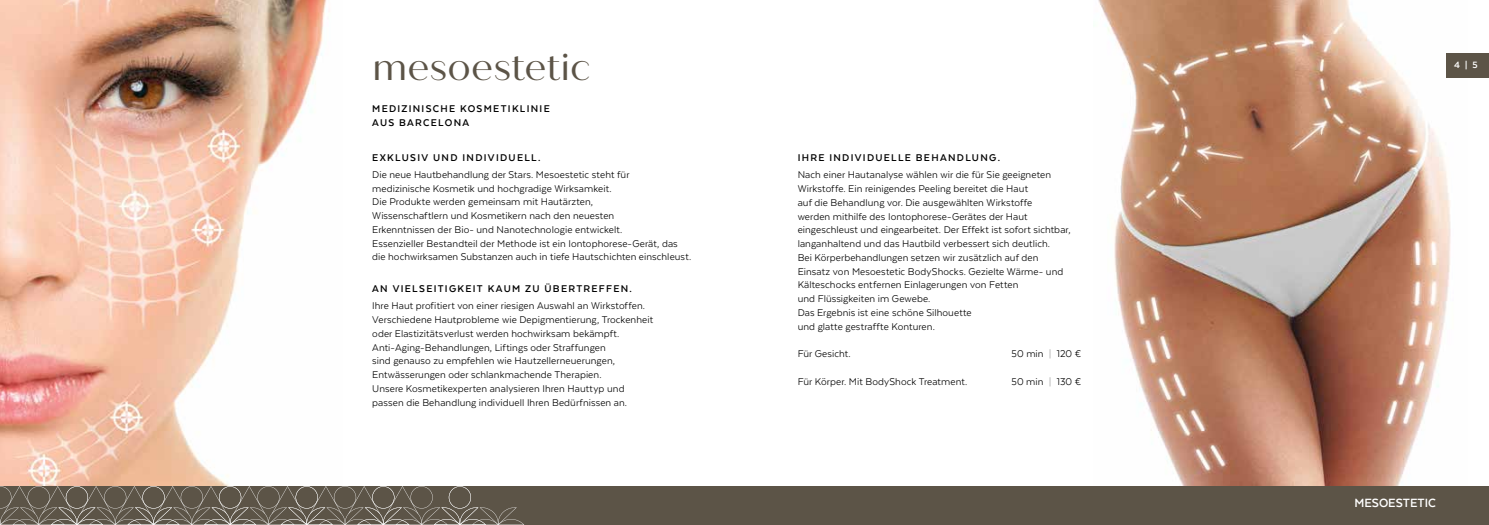
<style>
.page{position:relative;width:1489px;height:525px;background:#fff}
.page>*{position:absolute;margin:0;border:0;box-sizing:border-box;transform-origin:0 0}
.t1{font:37.5px "Quiche Sans";color:#5c5447}
.t2{font:700 13.75px "Texta";color:#fff}
.t3{font:11.25px/13.8px "Texta";letter-spacing:.005em;color:#000}
.t4{font:700 11.25px/13.8px "Texta";letter-spacing:.115em;color:#000}
.t5{font:700 10.5px "Texta";color:#fff}
.s1{color:#9d9d9c}
</style>
<div class="page">
<div style="left:0;top:485px;width:1488px;height:39px;background:#5c5447"></div>
<svg style="left:0;top:485px;width:524px;height:39px"></svg>
<img style="left:1098px;top:0;width:353px;height:485px">
<img style="left:0;top:0;width:327px;height:485px">
<div style="left:1446px;top:53px;width:42px;height:25px;background:#5c5447"></div>
<h1 class="t1" style="left:372px;top:45px;width:220px">mesoestetic</h1>
<p class="t5" style="left:1453px;top:60px;width:25px">4|5</p>
<p class="t4" style="left:372px;top:101px;width:179px">MEDIZINISCHE KOSMETIKLINIE<br>AUS BARCELONA</p>
<p class="t4" style="left:372px;top:150px;width:170px">EXKLUSIV UND INDIVIDUELL.</p>
<p class="t3" style="left:372px;top:167px;width:320px">Die neue Hautbehandlung der Stars. Mesoestetic steht für<br>medizinische Kosmetik und hochgradige Wirksamkeit.<br>Die Produkte werden gemeinsam mit Hautärzten,<br>Wissenschaftlern und Kosmetikern nach den neuesten<br>Erkenntnissen der Bio- und Nanotechnologie entwickelt.<br>Essenzieller Bestandteil der Methode ist ein Iontophorese-Gerät, das die hochwirksamen Substanzen auch in tiefe Hautschichten einschleust.</p>
<p class="t4" style="left:372px;top:281px;width:261px">AN VIELSEITIGKEIT KAUM ZU ÜBERTREFFEN.</p>
<p class="t3" style="left:372px;top:299px;width:282px">Ihre Haut profitiert von einer riesigen Auswahl an Wirkstoffen.<br>Verschiedene Hautprobleme wie Depigmentierung, Trockenheit oder Elastizitätsverlust werden hochwirksam bekämpft.<br>Anti-Aging-Behandlungen, Liftings oder Straffungen<br>sind genauso zu empfehlen wie Hautzellerneuerungen, Entwässerungen oder schlankmachende Therapien.<br>Unsere Kosmetikexperten analysieren Ihren Hauttyp und passen die Behandlung individuell Ihren Bedürfnissen an.</p>
<p class="t4" style="left:797px;top:150px;width:204px">IHRE INDIVIDUELLE BEHANDLUNG.</p>
<p class="t3" style="left:797px;top:168px;width:274px">Nach einer Hautanalyse wählen wir die für Sie geeigneten Wirkstoffe. Ein reinigendes Peeling bereitet die Haut<br>auf die Behandlung vor. Die ausgewählten Wirkstoffe<br>werden mithilfe des Iontophorese-Gerätes der Haut eingeschleust und eingearbeitet. Der Effekt ist sofort sichtbar, langanhaltend und das Hautbild verbessert sich deutlich.<br>Bei Körperbehandlungen setzen wir zusätzlich auf den Einsatz von Mesoestetic BodyShocks. Gezielte Wärme- und Kälteschocks entfernen Einlagerungen von Fetten<br>und Flüssigkeiten im Gewebe.<br>Das Ergebnis ist eine schöne Silhouette<br>und glatte gestraffte Konturen.</p>
<p class="t3" style="left:797px;top:346px;width:54px">Für Gesicht.</p>
<p class="t3" style="left:1011px;top:346px;width:71px">50 min <span class="s1">|</span> 120 €</p>
<p class="t3" style="left:797px;top:374px;width:171px">Für Körper. Mit BodyShock Treatment.</p>
<p class="t3" style="left:1011px;top:374px;width:71px">50 min <span class="s1">|</span> 130 €</p>
<p class="t2" style="left:1354px;top:495px;width:83px">MESOESTETIC</p>
</div>
